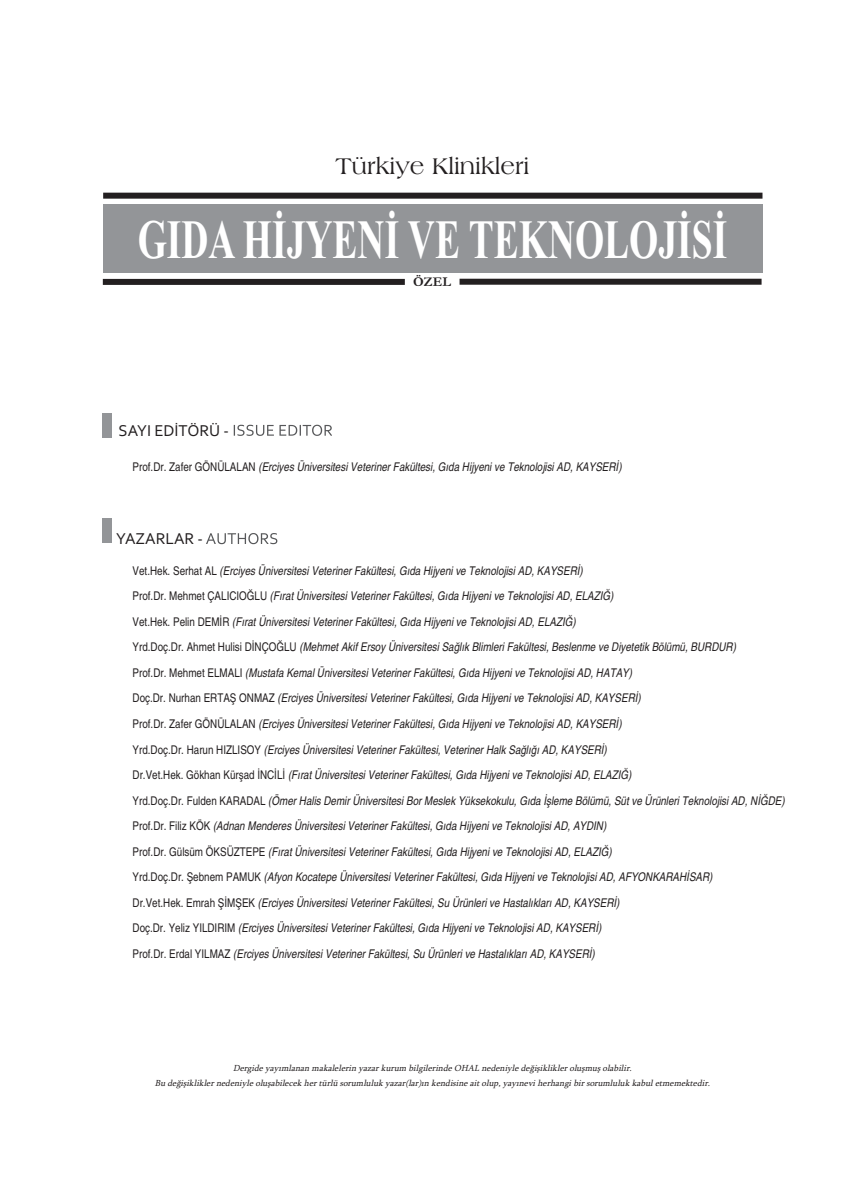
<style>
.page{position:relative;width:865px;height:1197px;background:#fff}
.page>*{position:absolute;margin:0;border:0;box-sizing:border-box;transform-origin:0 0}
.t1{font:700 55.35px "Times New Roman";color:#fff;scale:.68 1}
.t2{font:24px "Americana BT Roman";color:#231f20}
.t3{font:16.5px "Corbel";color:#231f20}
.t4{font:700 13.5px "Garamond";color:#231f20}
.t5{font:italic condensed 12px/25.5px "Helvetica";color:#231f20}
.t6{font:italic 9px/15px "Sylfaen";color:#231f20;text-align:center}
.s1{font-style:normal}
</style>
<div class="page">
<div style="left:103px;top:204px;width:659px;height:68px;background:#939598"></div>
<div style="left:103px;top:193px;width:659px;height:6px;background:#231f20"></div>
<div style="left:103px;top:279px;width:302px;height:6px;background:#231f20"></div>
<div style="left:459px;top:279px;width:302px;height:6px;background:#231f20"></div>
<div style="left:103px;top:413px;width:9px;height:25px;background:#939598"></div>
<svg style="left:234px;top:424px;width:67px;height:12px"></svg>
<div style="left:103px;top:517px;width:9px;height:25px;background:#939598"></div>
<svg style="left:206px;top:533px;width:71px;height:11px"></svg>
<h2 class="t2" style="left:335px;top:152px;width:195px">Türkiye Klinikleri</h2>
<h1 class="t1" style="left:138px;top:207px;width:868px">GIDA HİJYENİ VE TEKNOLOJİSİ</h1>
<p class="t4" style="left:413px;top:274px;width:39px">ÖZEL</p>
<h3 class="t3" style="left:119px;top:420px;width:112px">SAYI EDİTÖRÜ -</h3>
<p class="t5" style="left:133px;top:454px;width:490px"><span class="s1">Prof.Dr. Zafer GÖNÜLALAN</span> (Erciyes Üniversitesi Veteriner Fakültesi, Gıda Hijyeni ve Teknolojisi AD, KAYSERİ)</p>
<h3 class="t3" style="left:116px;top:528px;width:88px">YAZARLAR -</h3>
<p class="t5" style="left:133px;top:558px;width:653px"><span class="s1">Vet.Hek. Serhat AL</span> (Erciyes Üniversitesi Veteriner Fakültesi, Gıda Hijyeni ve Teknolojisi AD, KAYSERİ)<br><span class="s1">Prof.Dr. Mehmet ÇALICIOĞLU</span> (Fırat Üniversitesi Veteriner Fakültesi, Gıda Hijyeni ve Teknolojisi AD, ELAZIĞ)<br><span class="s1">Vet.Hek. Pelin DEMİR</span> (Fırat Üniversitesi Veteriner Fakültesi, Gıda Hijyeni ve Teknolojisi AD, ELAZIĞ)<br><span class="s1">Yrd.Doç.Dr. Ahmet Hulisi DİNÇOĞLU</span> (Mehmet Akif Ersoy Üniversitesi Sağlık Blimleri Fakültesi, Beslenme ve Diyetetik Bölümü, BURDUR)<br><span class="s1">Prof.Dr. Mehmet ELMALI</span> (Mustafa Kemal Üniversitesi Veteriner Fakültesi, Gıda Hijyeni ve Teknolojisi AD, HATAY)<br><span class="s1">Doç.Dr. Nurhan ERTAŞ ONMAZ</span> (Erciyes Üniversitesi Veteriner Fakültesi, Gıda Hijyeni ve Teknolojisi AD, KAYSERİ)<br><span class="s1">Prof.Dr. Zafer GÖNÜLALAN</span> (Erciyes Üniversitesi Veteriner Fakültesi, Gıda Hijyeni ve Teknolojisi AD, KAYSERİ)<br><span class="s1">Yrd.Doç.Dr. Harun HIZLISOY</span> (Erciyes Üniversitesi Veteriner Fakültesi, Veteriner Halk Sağlığı AD, KAYSERİ)<br><span class="s1">Dr.Vet.Hek. Gökhan Kürşad İNCİLİ</span> (Fırat Üniversitesi Veteriner Fakültesi, Gıda Hijyeni ve Teknolojisi AD, ELAZIĞ)<br><span class="s1">Yrd.Doç.Dr. Fulden KARADAL</span> (Ömer Halis Demir Üniversitesi Bor Meslek Yüksekokulu, Gıda İşleme Bölümü, Süt ve Ürünleri Teknolojisi AD, NİĞDE)<br><span class="s1">Prof.Dr. Filiz KÖK</span> (Adnan Menderes Üniversitesi Veteriner Fakültesi, Gıda Hijyeni ve Teknolojisi AD, AYDIN)<br><span class="s1">Prof.Dr. Gülsüm ÖKSÜZTEPE</span> (Fırat Üniversitesi Veteriner Fakültesi, Gıda Hijyeni ve Teknolojisi AD, ELAZIĞ)<br><span class="s1">Yrd.Doç.Dr. Şebnem PAMUK</span> (Afyon Kocatepe Üniversitesi Veteriner Fakültesi, Gıda Hijyeni ve Teknolojisi AD, AFYONKARAHİSAR)<br><span class="s1">Dr.Vet.Hek. Emrah ŞİMŞEK</span> (Erciyes Üniversitesi Veteriner Fakültesi, Su Ürünleri ve Hastalıkları AD, KAYSERİ)<br><span class="s1">Doç.Dr. Yeliz YILDIRIM</span> (Erciyes Üniversitesi Veteriner Fakültesi, Gıda Hijyeni ve Teknolojisi AD, KAYSERİ)<br><span class="s1">Prof.Dr. Erdal YILMAZ</span> (Erciyes Üniversitesi Veteriner Fakültesi, Su Ürünleri ve Hastalıkları AD, KAYSERİ)</p>
<p class="t6" style="left:155px;top:1060px;width:559px">Dergide yayımlanan makalelerin yazar kurum bilgilerinde OHAL nedeniyle değişiklikler oluşmuş olabilir.<br>Bu değişiklikler nedeniyle oluşabilecek her türlü sorumluluk yazar(lar)ın kendisine ait olup, yayınevi herhangi bir sorumluluk kabul etmemektedir.</p>
</div>
